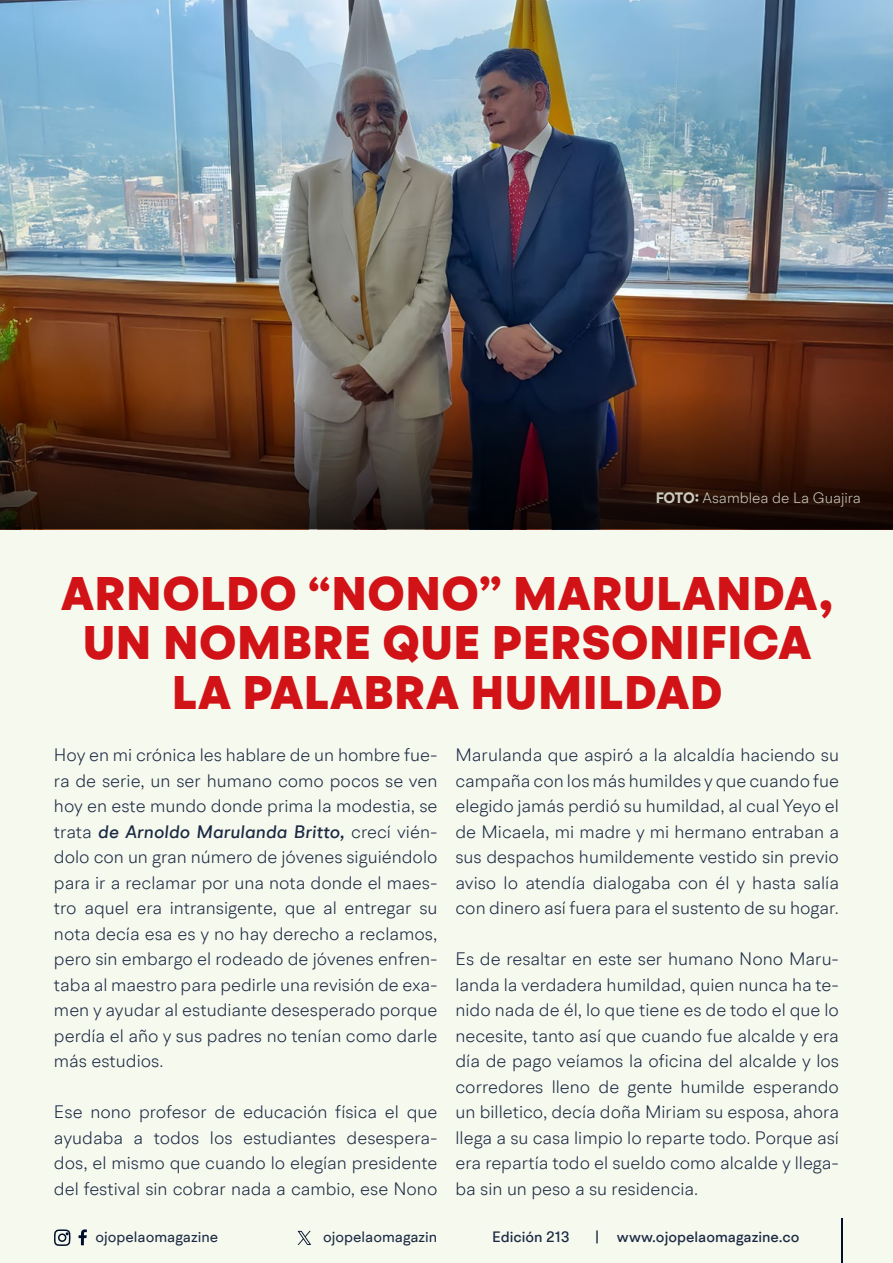
<style>
.page{position:relative;width:893px;height:1263px;background:#f6f9ee}
.page>*{position:absolute;margin:0;border:0;box-sizing:border-box;transform-origin:0 0}
.t1{font:900 48px/49.5px "BR Hendrix";letter-spacing:.01em;color:#d11217;text-align:center}
.t2{font:300 18px/25.5px "BR Hendrix";color:#1b2943;text-align:justify}
.t3{font:500 15px "BR Hendrix";color:#1b2943}
.t4{font:15px "BR Hendrix";color:#1b2943}
.t5{font:300 15px "BR Hendrix";color:#f5faed}
.s1{font-weight:700}
.s2{font-weight:500;font-style:italic}
</style>
<div class="page">
<svg style="left:79px;top:1229px;width:8px;height:16px"></svg>
<svg style="left:54px;top:1229px;width:17px;height:17px"></svg>
<hr style="left:841px;top:1219px;width:1px;height:44px;background:#000f2b">
<svg style="left:298px;top:1231px;width:13px;height:14px"></svg>
<img style="left:0;top:0;width:893px;height:393px">
<svg style="left:0;top:393px;width:893px;height:136px;background:#391f15"></svg>
<p class="t5" style="left:655px;top:488px;width:207px"><span class="s1">FOTO:</span> Asamblea de La Guajira</p>
<h1 class="t1" style="left:61px;top:569px;width:773px">ARNOLDO “NONO” MARULANDA,<br>UN NOMBRE QUE PERSONIFICA<br>LA PALABRA HUMILDAD</h1>
<p class="t2" style="left:54px;top:742px;width:385px">Hoy en mi crónica les hablare de un hombre fue&shy;ra de serie, un ser humano como pocos se ven hoy en este mundo donde prima la modestia, se trata <span class="s2">de Arnoldo Marulanda Britto,</span> crecí vién&shy;dolo con un gran número de jóvenes siguiéndolo para ir a reclamar por una nota donde el maes&shy;tro aquel era intransigente, que al entregar su nota decía esa es y no hay derecho a reclamos, pero sin embargo el rodeado de jóvenes enfren&shy;taba al maestro para pedirle una revisión de exa&shy;men y ayudar al estudiante desesperado porque perdía el año y sus padres no tenían como darle más estudios.</p>
<p class="t2" style="left:54px;top:1099px;width:385px">Ese nono profesor de educación física el que ayudaba a todos los estudiantes desespera&shy;dos, el mismo que cuando lo elegían presidente del festival sin cobrar nada a cambio, ese Nono</p>
<p class="t2" style="left:455px;top:742px;width:385px">Marulanda que aspiró a la alcaldía haciendo su campaña con los más humildes y que cuando fue elegido jamás perdió su humildad, al cual Yeyo el de Micaela, mi madre y mi hermano entraban a sus despachos humildemente vestido sin previo aviso lo atendía dialogaba con él y hasta salía con dinero así fuera para el sustento de su hogar.</p>
<p class="t2" style="left:455px;top:946px;width:385px">Es de resaltar en este ser humano Nono Maru&shy;landa la verdadera humildad, quien nunca ha te&shy;nido nada de él, lo que tiene es de todo el que lo necesite, tanto así que cuando fue alcalde y era día de pago veíamos la oficina del alcalde y los corredores lleno de gente humilde esperando un billetico, decía doña Miriam su esposa, ahora llega a su casa limpio lo reparte todo. Porque así era repartía todo el sueldo como alcalde y llega&shy;ba sin un peso a su residencia.</p>
<p class="t4" style="left:96px;top:1227px;width:124px">ojopelaomagazine</p>
<p class="t4" style="left:323px;top:1227px;width:116px">ojopelaomagazin</p>
<p class="t3" style="left:492px;top:1227px;width:79px">Edición 213</p>
<p class="t3" style="left:595px;top:1227px;width:206px">| www.ojopelaomagazine.co</p>
</div>
